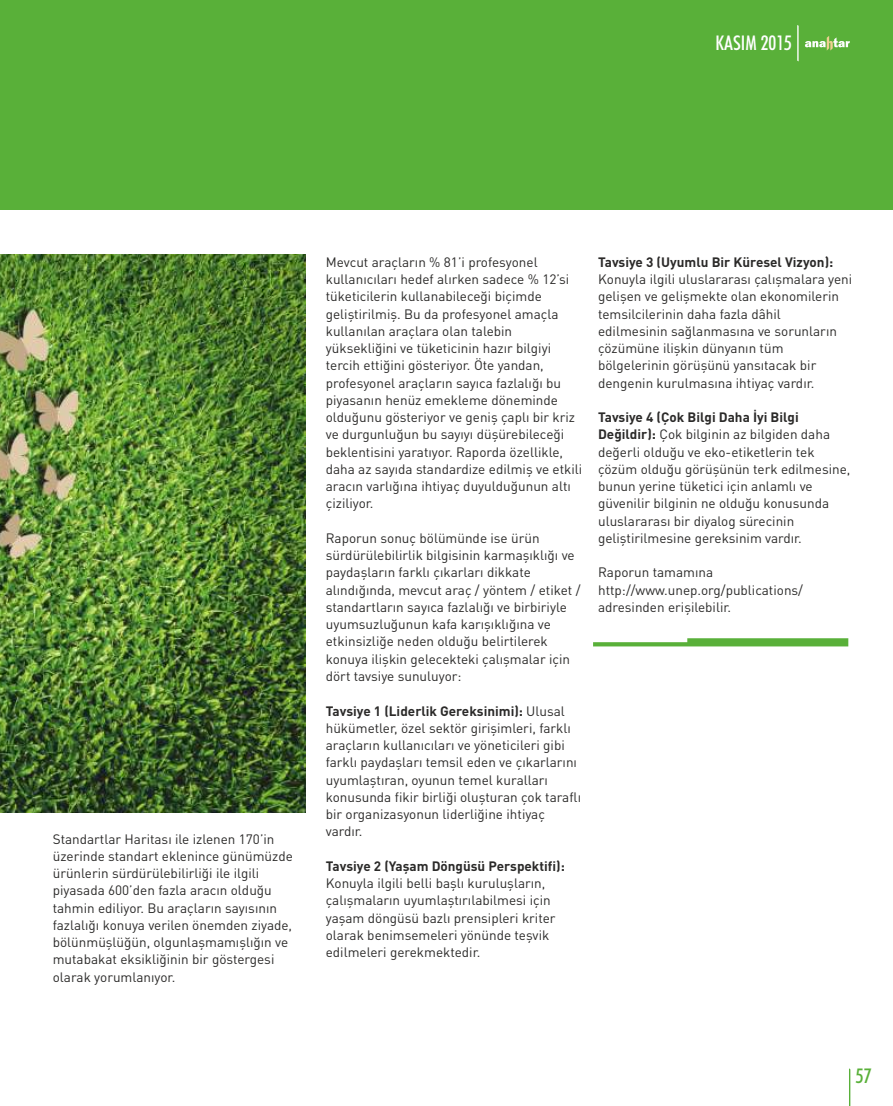
<style>
.page{position:relative;width:893px;height:1106px;background:#fff}
.page>*{position:absolute;margin:0;border:0;box-sizing:border-box;transform-origin:0 0}
.t1{font:500 condensed 20.25px "Futura BT";color:#fefefe}
.t2{font:500 condensed 20.25px "Futura BT";color:#59b039}
.t3{font:13.5px/17.2px "DIN Pro";color:#2b2a29}
.t4{font:700 13.5px "DIN Pro";color:#2b2a29}
.s1{font-weight:700}
</style>
<div class="page">
<div style="left:0;top:0;width:893px;height:209px;background:#59b039"></div>
<svg style="left:849px;top:1068px;width:1px;height:38px"></svg>
<svg style="left:797px;top:25px;width:2px;height:36px"></svg>
<svg style="left:805px;top:36px;width:45px;height:15px"></svg>
<img style="left:0;top:254px;width:305px;height:558px">
<svg style="left:593px;top:638px;width:255px;height:8px"></svg>
<h1 class="t1" style="left:716px;top:35px;width:78px">KASIM 2015</h1>
<p class="t3" style="left:53px;top:831px;width:242px">Standartlar Haritası ile izlenen 170’in üzerinde standart eklenince günümüzde ürünlerin sürdürülebilirliği ile ilgili piyasada 600’den fazla aracın olduğu tahmin ediliyor. Bu araçların sayısının fazlalığı konuya verilen önemden ziyade, bölünmüşlüğün, olgunlaşmamışlığın ve mutabakat eksikliğinin bir göstergesi olarak yorumlanıyor.</p>
<p class="t3" style="left:326px;top:254px;width:258px">Mevcut araçların % 81’i profesyonel kullanıcıları hedef alırken sadece % 12’si tüketicilerin kullanabileceği biçimde geliştirilmiş. Bu da profesyonel amaçla kullanılan araçlara olan talebin yüksekliğini ve tüketicinin hazır bilgiyi tercih ettiğini gösteriyor. Öte yandan, profesyonel araçların sayıca fazlalığı bu piyasanın henüz emekleme döneminde olduğunu gösteriyor ve geniş çaplı bir kriz ve durgunluğun bu sayıyı düşürebileceği beklentisini yaratıyor. Raporda özellikle, daha az sayıda standardize edilmiş ve etkili aracın varlığına ihtiyaç duyulduğunun altı çiziliyor.</p>
<p class="t3" style="left:326px;top:530px;width:256px">Raporun sonuç bölümünde ise ürün sürdürülebilirlik bilgisinin karmaşıklığı ve paydaşların farklı çıkarları dikkate alındığında, mevcut araç / yöntem / etiket / standartların sayıca fazlalığı ve birbiriyle uyumsuzluğunun kafa karışıklığına ve etkinsizliğe neden olduğu belirtilerek konuya ilişkin gelecekteki çalışmalar için dört tavsiye sunuluyor:</p>
<p class="t3" style="left:326px;top:703px;width:257px"><span class="s1">Tavsiye 1 (Liderlik Gereksinimi):</span> Ulusal hükümetler, özel sektör girişimleri, farklı araçların kullanıcıları ve yöneticileri gibi farklı paydaşları temsil eden ve çıkarlarını uyumlaştıran, oyunun temel kuralları konusunda fikir birliği oluşturan çok taraflı bir organizasyonun liderliğine ihtiyaç vardır.</p>
<p class="t4" style="left:326px;top:860px;width:241px">Tavsiye 2 (Yaşam Döngüsü Perspektifi):</p>
<p class="t3" style="left:326px;top:876px;width:231px">Konuyla ilgili belli başlı kuruluşların, çalışmaların uyumlaştırılabilmesi için yaşam döngüsü bazlı prensipleri kriter olarak benimsemeleri yönünde teşvik edilmeleri gerekmektedir.</p>
<p class="t4" style="left:598px;top:256px;width:237px">Tavsiye 3 (Uyumlu Bir Küresel Vizyon):</p>
<p class="t3" style="left:598px;top:272px;width:256px">Konuyla ilgili uluslararası çalışmalara yeni gelişen ve gelişmekte olan ekonomilerin temsilcilerinin daha fazla dâhil edilmesinin sağlanmasına ve sorunların çözümüne ilişkin dünyanın tüm bölgelerinin görüşünü yansıtacak bir dengenin kurulmasına ihtiyaç vardır.</p>
<p class="t3" style="left:598px;top:410px;width:254px"><span class="s1">Tavsiye 4 (Çok Bilgi Daha İyi Bilgi Değildir):</span> Çok bilginin az bilgiden daha değerli olduğu ve eko-etiketlerin tek çözüm olduğu görüşünün terk edilmesine, bunun yerine tüketici için anlamlı ve güvenilir bilginin ne olduğu konusunda uluslararası bir diyalog sürecinin geliştirilmesine gereksinim vardır.</p>
<p class="t3" style="left:598px;top:565px;width:206px">Raporun tamamına http://www.unep.org/publications/ adresinden erişilebilir.</p>
<h1 class="t2" style="left:856px;top:1067px;width:17px">57</h1>
</div>
